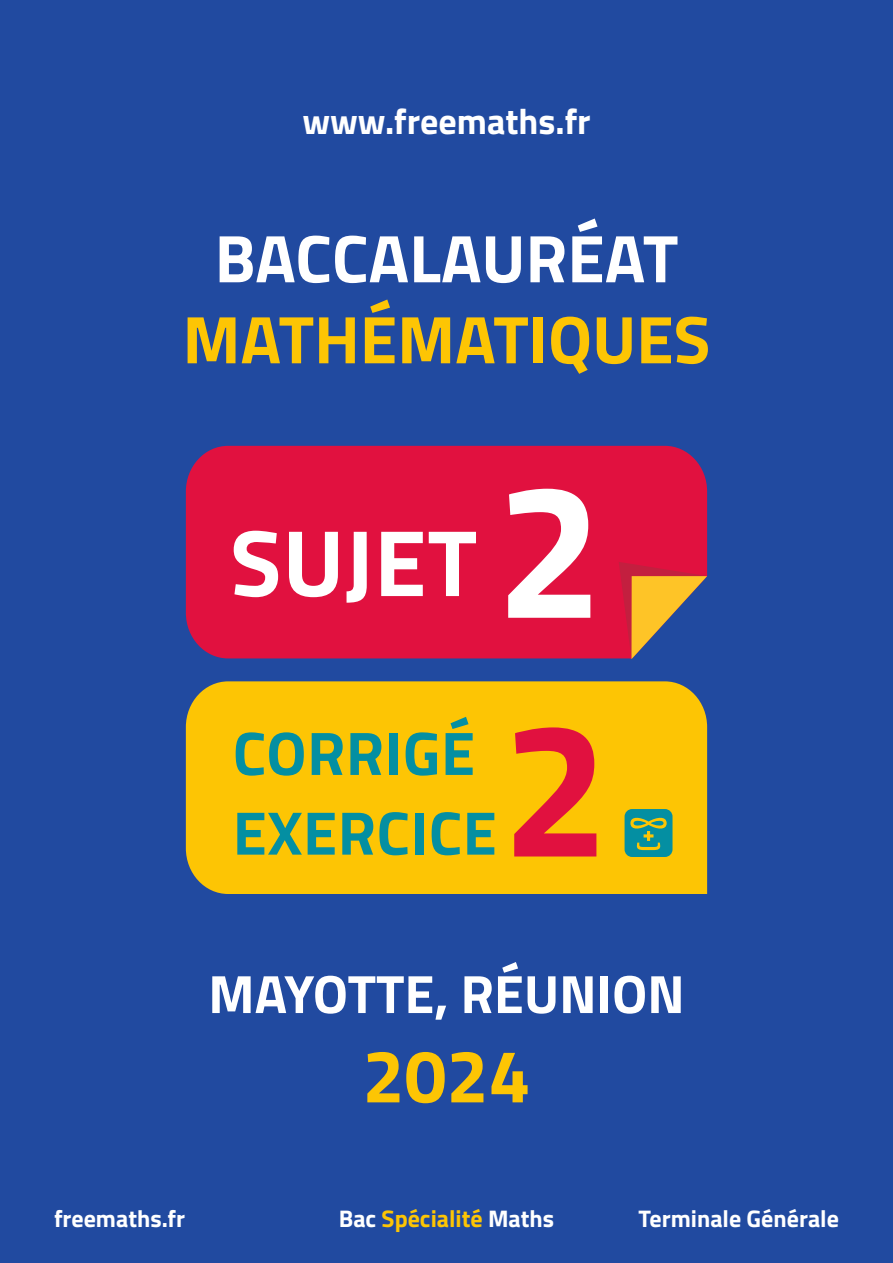
<style>
.page{position:relative;width:893px;height:1263px;background:#214aa0}
.page>*{position:absolute;margin:0;border:0;box-sizing:border-box;transform-origin:0 0}
.t1{font:700 192px "Titillium";color:#e1113f}
.t2{font:700 94.5px "Titillium";letter-spacing:.01em;color:#fff}
.t3{font:700 75px "Titillium";color:#fdc504}
.t4{font:700 67.5px "Titillium";color:#fdc504}
.t5{font:700 67.5px "Titillium";color:#fff}
.t6{font:700 61.5px/79.7px "Titillium";letter-spacing:.01em;color:#048fa2}
.t7{font:700 54px "Titillium";color:#fff}
.t8{font:700 36px "Titillium";color:#fff}
.t9{font:700 24px "Titillium";color:#fff}
.t10{font:700 24px "Titillium";color:#fdc504}
.s1{font-size:192px}
.s2{color:#fff}
</style>
<div class="page">
<div style="left:186px;top:446px;width:521px;height:212px;background:#e1113f"></div>
<div style="left:186px;top:681px;width:521px;height:213px;background:#fdc504"></div>
<svg style="left:618px;top:562px;width:89px;height:97px"></svg>
<svg style="left:625px;top:809px;width:47px;height:48px;background:#2f9886"></svg>
<h3 class="t8" style="left:302px;top:94px;width:290px">www.freemaths.fr</h3>
<h3 class="t5" style="left:215px;top:207px;width:465px">BACCALAURÉAT</h3>
<h3 class="t4" style="left:183px;top:288px;width:529px">MATHÉMATIQUES</h3>
<h2 class="t2" style="left:230px;top:491px;width:375px">SUJET <span class="s1">2</span></h2>
<h3 class="t6" style="left:233px;top:710px;width:266px">CORRIGÉ<br>EXERCICE</h3>
<p class="t1" style="left:502px;top:643px;width:109px">2</p>
<h3 class="t7" style="left:208px;top:953px;width:478px">MAYOTTE, RÉUNION</h3>
<h3 class="t3" style="left:362px;top:1019px;width:169px">2024</h3>
<p class="t9" style="left:54px;top:1200px;width:133px">freemaths.fr</p>
<p class="t10" style="left:339px;top:1200px;width:217px"><span class="s2">Bac</span> Spécialité <span class="s2">Maths</span></p>
<p class="t9" style="left:639px;top:1200px;width:202px">Terminale Générale</p>
</div>
